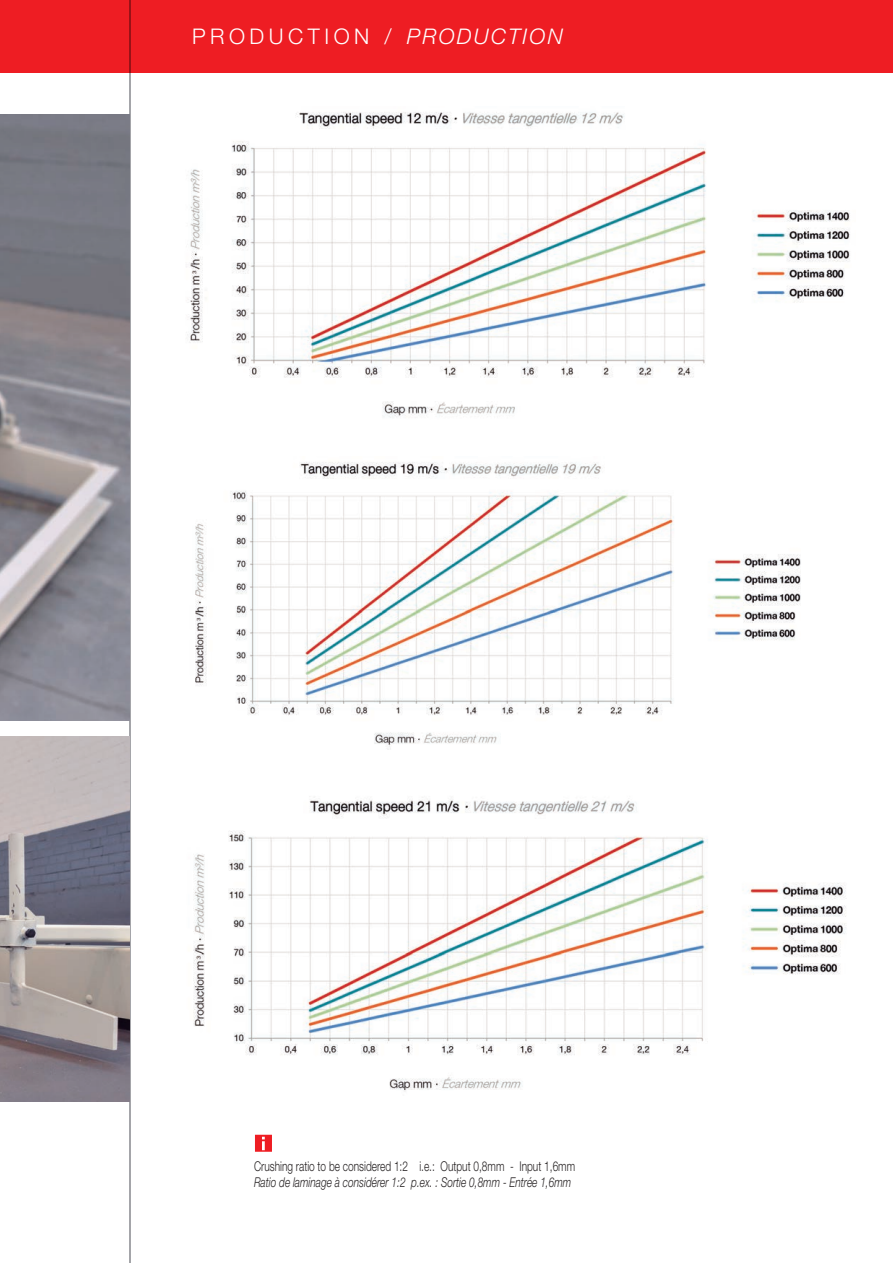
<style>
.page{position:relative;width:893px;height:1263px;background:#fff}
.page>*{position:absolute;margin:0;border:0;box-sizing:border-box;transform-origin:0 0}
.t1{font:300 21.6px "Helvetica Neue LT Std";letter-spacing:.21em;color:#fff}
.t2{font:italic 300 13.5px "Helvetica Neue LT Std";color:#231f20;scale:.75 1}
.t3{font:300 13.5px "Helvetica Neue LT Std";color:#231f20;scale:.75 1}
.s1{font-style:italic}
</style>
<div class="page">
<div style="left:0;top:0;width:893px;height:72px;background:#ee1d23"></div>
<hr style="left:129px;top:0;width:2px;height:1263px;background:#a4a5a9">
<img style="left:186px;top:112px;width:664px;height:306px">
<img style="left:0;top:737px;width:130px;height:364px">
<img style="left:0;top:115px;width:130px;height:605px">
<img style="left:195px;top:462px;width:606px;height:288px">
<img style="left:193px;top:797px;width:653px;height:295px">
<svg style="left:255px;top:1135px;width:17px;height:17px"></svg>
<h1 class="t1" style="left:192px;top:23px;width:372px">PRODUCTION / <span class="s1">PRODUCTION</span></h1>
<p class="t3" style="left:254px;top:1158px;width:430px">Crushing ratio to be considered 1:2 i.e.: Output 0,8mm - Input 1,6mm</p>
<p class="t2" style="left:254px;top:1174px;width:424px">Ratio de laminage à considérer 1:2 p.ex. : Sortie 0,8mm - Entrée 1,6mm</p>
</div>
